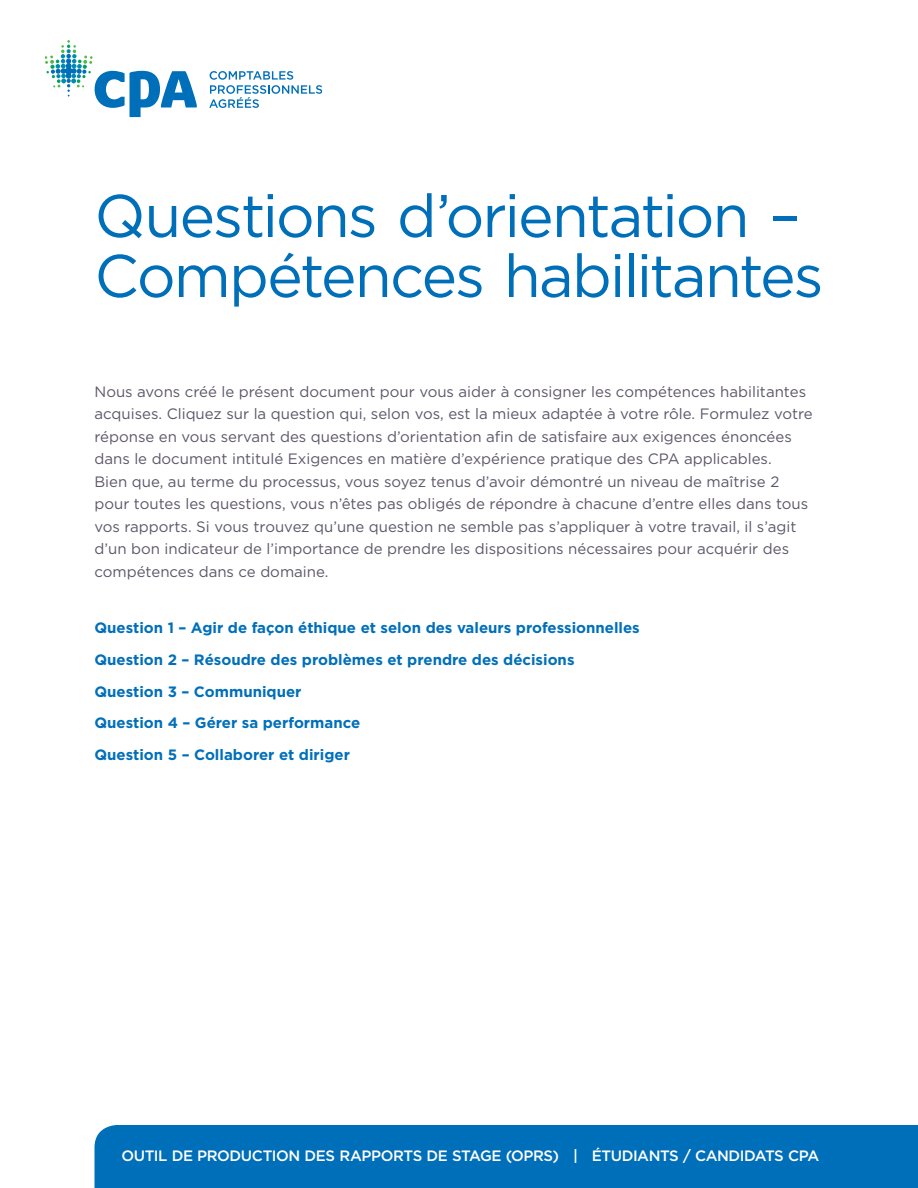
<style>
.page{position:relative;width:918px;height:1188px;background:#fff}
.page>*{position:absolute;margin:0;border:0;box-sizing:border-box;transform-origin:0 0}
.t1{font:60px/60px "Gotham";letter-spacing:-.035em;color:#006fba}
.t2{font:15px/22.5px "Gotham";color:#5d5669}
.t3{font:700 15px "Gotham";color:#006fba}
.t4{font:500 15px "Gotham";letter-spacing:-.03em;color:#fff}
</style>
<div class="page">
<svg style="left:209px;top:71px;width:113px;height:37px"></svg>
<svg style="left:45px;top:40px;width:152px;height:77px"></svg>
<div style="left:94px;top:1125px;width:824px;height:63px;background:#006fba"></div>
<h1 class="t1" style="left:94px;top:184px;width:731px">Questions d’orientation –<br>Compétences habilitantes</h1>
<p class="t2" style="left:94px;top:380px;width:720px">Nous avons créé le présent document pour vous aider à consigner les compétences habilitantes acquises. Cliquez sur la question qui, selon vos, est la mieux adaptée à votre rôle. Formulez votre réponse en vous servant des questions d’orientation afn de satisfaire aux exigences énoncées dans le document intitulé Exigences en matière d’expérience pratique des CPA applicables.<br>Bien que, au terme du processus, vous soyez tenus d’avoir démontré un niveau de maîtrise 2 pour toutes les questions, vous n’êtes pas obligés de répondre à chacune d’entre elles dans tous vos rapports. Si vous trouvez qu’une question ne semble pas s’appliquer à votre travail, il s’agit d’un bon indicateur de l’importance de prendre les dispositions nécessaires pour acquérir des compétences dans ce domaine.</p>
<p class="t3" style="left:94px;top:618px;width:547px">Question 1 – Agir de façon éthique et selon des valeurs professionnelles</p>
<p class="t3" style="left:94px;top:649px;width:482px">Question 2 – Résoudre des problèmes et prendre des décisions</p>
<p class="t3" style="left:94px;top:681px;width:208px">Question 3 – Communiquer</p>
<p class="t3" style="left:94px;top:713px;width:267px">Question 4 – Gérer sa performance</p>
<p class="t3" style="left:94px;top:745px;width:257px">Question 5 – Collaborer et diriger</p>
<p class="t4" style="left:122px;top:1146px;width:699px">OUTIL DE PRODUCTION DES RAPPORTS DE STAGE (OPRS) | ÉTUDIANTS / CANDIDATS CPA</p>
</div>
